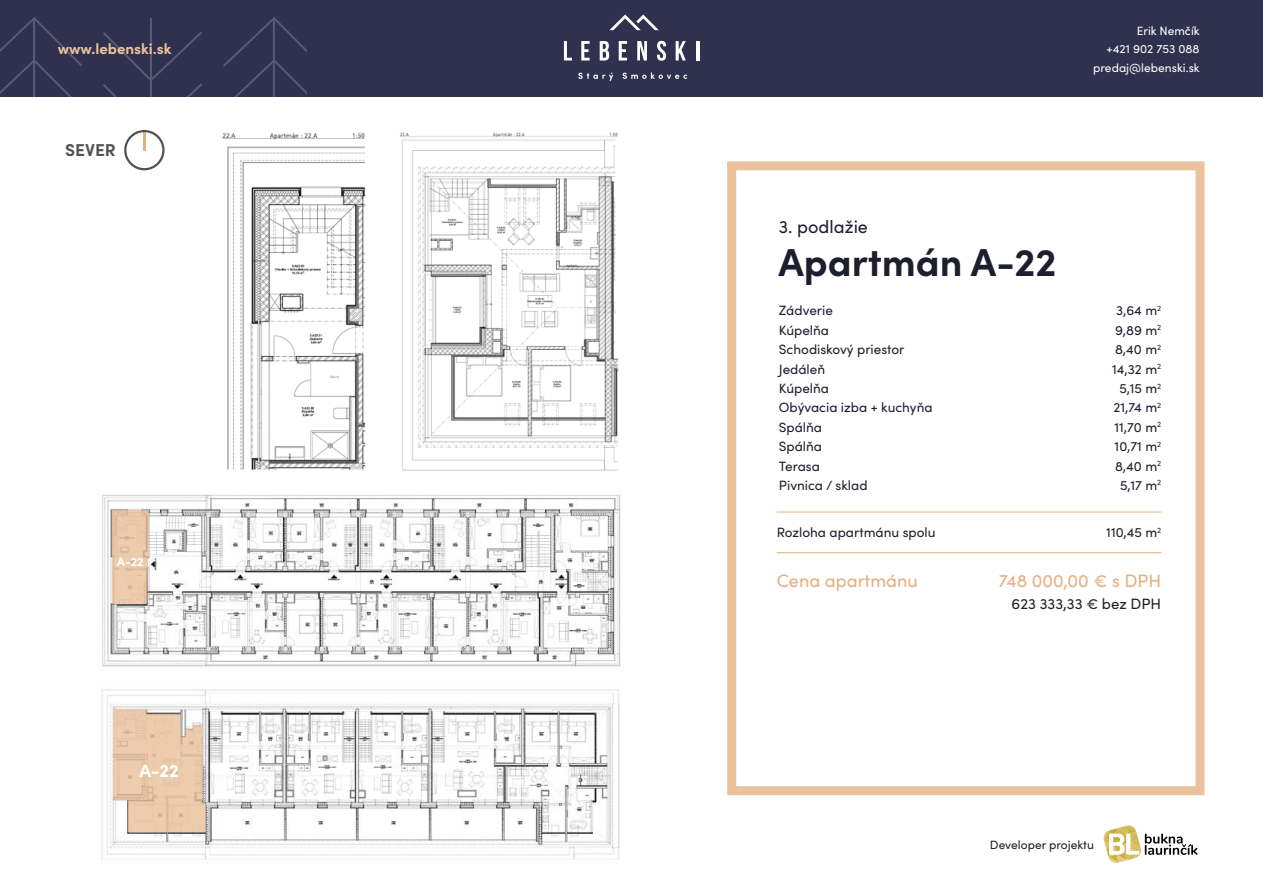
<style>
.page{position:relative;width:1263px;height:893px;background:#fff}
.page>*{position:absolute;margin:0;border:0;box-sizing:border-box;transform-origin:0 0}
.t1{font:700 39px "Sofia Pro";color:#1e1f2e}
.t2{font:18px "Sofia Pro";color:#e5af7f}
.t3{font:18px "Sofia Pro";color:#1e1f2e}
.t4{font:700 18px "Sofia Pro";color:#fff}
.t5{font:700 17.25px "Sofia Pro";color:#515251}
.t6{font:15px "Sofia Pro";color:#1e1f2e}
.t7{font:700 15px "Sofia Pro";color:#eac29c}
.t8{font:13.5px/19.4px "Sofia Pro";color:#1e1f2e}
.t9{font:700 12.15px "Sofia Pro";color:#fff}
.t10{font:12px/18.6px "Sofia Pro";color:#fff;text-align:right}
.t11{font:12px "Sofia Pro";color:#1e1f2e}
</style>
<div class="page">
<div style="left:727px;top:161px;width:477px;height:634px;border:9px solid #eac29c"></div>
<div style="left:0;top:0;width:1263px;height:97px;background:#30314f"></div>
<svg style="left:223px;top:17px;width:83px;height:80px"></svg>
<svg style="left:0;top:17px;width:82px;height:80px"></svg>
<svg style="left:103px;top:18px;width:99px;height:79px"></svg>
<svg style="left:578px;top:73px;width:35px;height:8px"></svg>
<svg style="left:623px;top:73px;width:64px;height:6px"></svg>
<svg style="left:564px;top:41px;width:8px;height:20px"></svg>
<svg style="left:581px;top:41px;width:9px;height:20px"></svg>
<svg style="left:600px;top:41px;width:9px;height:20px"></svg>
<svg style="left:619px;top:41px;width:8px;height:20px"></svg>
<svg style="left:637px;top:41px;width:10px;height:20px"></svg>
<svg style="left:657px;top:41px;width:9px;height:20px"></svg>
<svg style="left:676px;top:41px;width:10px;height:20px"></svg>
<hr style="left:696px;top:41px;width:3px;height:20px;background:#fff">
<svg style="left:609px;top:14px;width:50px;height:16px"></svg>
<svg style="left:1103px;top:825px;width:94px;height:38px"></svg>
<svg style="left:143px;top:133px;width:2px;height:17px"></svg>
<div style="left:124px;top:130px;width:41px;height:40px;border:2px solid #515251;border-radius:50%"></div>
<img style="left:222px;top:132px;width:144px;height:338px">
<img style="left:400px;top:132px;width:219px;height:338px">
<img style="left:102px;top:494px;width:519px;height:173px">
<img style="left:101px;top:689px;width:519px;height:171px">
<hr style="left:777px;top:512px;width:384px;height:1px;background:#e5af7f">
<hr style="left:777px;top:552px;width:384px;height:1px;background:#e5af7f">
<svg style="left:112px;top:510px;width:37px;height:94px;background:#e6c6a9"></svg>
<svg style="left:113px;top:709px;width:92px;height:123px;background:#e8cbb0"></svg>
<p class="t7" style="left:58px;top:38px;width:115px">www.lebenski.sk</p>
<p class="t5" style="left:65px;top:137px;width:52px">SEVER</p>
<p class="t9" style="left:117px;top:552px;width:28px">A-22</p>
<h2 class="t4" style="left:139px;top:757px;width:41px">A-22</h2>
<p class="t10" style="left:1093px;top:20px;width:108px">Erik Nemčík<br>+421 902 753 088 predaj@lebenski.sk</p>
<h2 class="t3" style="left:779px;top:213px;width:91px">3. podlažie</h2>
<h1 class="t1" style="left:778px;top:232px;width:280px">Apartmán A-22</h1>
<p class="t8" style="left:779px;top:300px;width:155px">Zádverie<br>Kúpelňa<br>Schodiskový priestor<br>Jedáleň<br>Kúpelňa<br>Obývacia izba + kuchyňa<br>Spálňa<br>Spálňa<br>Terasa<br>Pivnica / sklad</p>
<p class="t8" style="left:1112px;top:300px;width:51px;text-align:center">3,64 m<sup>2<br></sup>9,89 m<sup>2<br></sup>8,40 m<sup>2<br></sup>14,32 m<sup>2<br></sup>5,15 m<sup>2<br></sup>21,74 m<sup>2<br></sup>11,70 m<sup>2<br></sup>10,71 m<sup>2<br></sup>8,40 m<sup>2<br></sup>5,17 m<sup>2</sup></p>
<p class="t8" style="left:777px;top:522px;width:160px">Rozloha apartmánu spolu</p>
<p class="t8" style="left:1106px;top:522px;width:56px">110,45 m<sup>2</sup></p>
<h2 class="t2" style="left:777px;top:568px;width:143px">Cena apartmánu</h2>
<h2 class="t2" style="left:999px;top:568px;width:164px">748 000,00 € s DPH</h2>
<p class="t6" style="left:1011px;top:593px;width:151px">623 333,33 € bez DPH</p>
<p class="t11" style="left:990px;top:836px;width:106px">Developer projektu</p>
</div>
